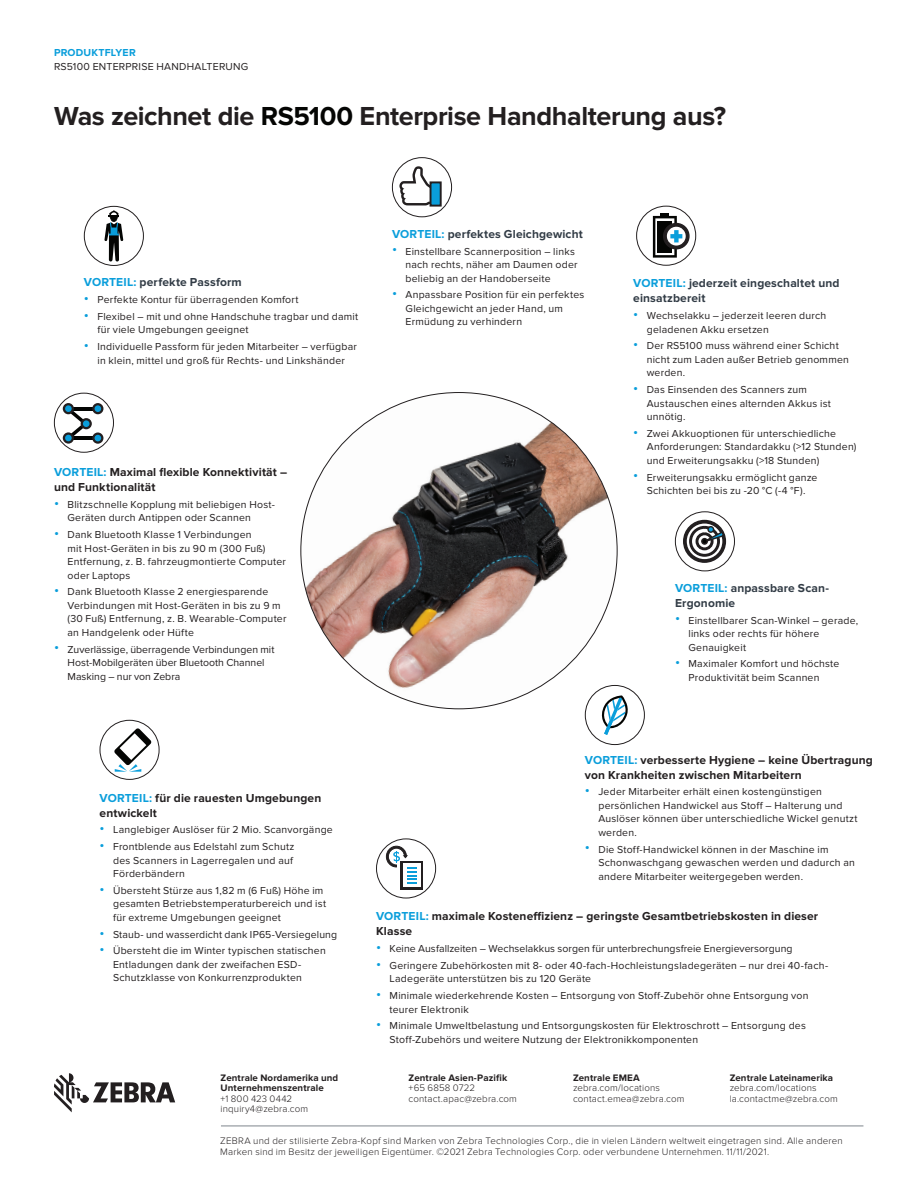
<style>
.page{position:relative;width:918px;height:1188px;background:#fff}
.page>*{position:absolute;margin:0;border:0;box-sizing:border-box;transform-origin:0 0}
.Headline{font:700 27px "Proxima Nova";letter-spacing:-.015em;color:#231f20}
.Body_Copy{font:700 12px/15px "Proxima Nova";letter-spacing:.01em;color:#231f20}
.Body_Copy-2{font:700 12px/15px "Proxima Nova";letter-spacing:.01em;color:#323c46}
.Collateral_Type{font:10.5px/13.5px "Proxima Nova";letter-spacing:.02em;color:#231f20}
.Collateral_Type-2{font:10.5px/13.5px "Proxima Nova";color:#231f20}
.Collateral_Type-3{font:700 10.5px "Proxima Nova";letter-spacing:.02em;color:#0a9edb}
.Legal-NALA{font:300 9.75px/10.5px "Proxima Nova";letter-spacing:.02em;color:#231f20}
.Legal-Spec_Sheets{font:700 9.75px/10.5px "Proxima Nova";letter-spacing:.01em;color:#231f20}
.Legal-Spec_Sheets-2{font:300 9.75px "Proxima Nova";letter-spacing:.015em;color:#231f20}
.s1{color:#040503}
.s2{color:#0a9edb}
.s3{font-size:14.25px;color:#0a9edb}
</style>
<div class="page">
<svg style="left:54px;top:1073px;width:121px;height:39px"></svg>
<hr style="left:221px;top:1126px;width:642px;height:1px;background:#7e868d">
<div style="left:84px;top:206px;width:60px;height:60px;border:1px solid #231f20;border-radius:50%"></div>
<svg style="left:104px;top:210px;width:19px;height:52px"></svg>
<div style="left:392px;top:157px;width:60px;height:60px;border:1px solid #231f20;border-radius:50%"></div>
<svg style="left:399px;top:166px;width:31px;height:39px"></svg>
<div style="left:431px;top:182px;width:10px;height:24px;background:#0a9edb"></div>
<div style="left:430px;top:181px;width:12px;height:26px;border:2px solid #231f20"></div>
<div style="left:675px;top:511px;width:60px;height:60px;border:1px solid #231f20;border-radius:50%"></div>
<svg style="left:682px;top:519px;width:45px;height:45px"></svg>
<div style="left:701px;top:538px;width:7px;height:7px;border:1px solid #231f20;border-radius:50%"></div>
<div style="left:636px;top:206px;width:60px;height:60px;border:1px solid #231f20;border-radius:50%"></div>
<svg style="left:653px;top:213px;width:37px;height:45px"></svg>
<div style="left:54px;top:393px;width:60px;height:60px;border:1px solid #231f20;border-radius:50%"></div>
<svg style="left:63px;top:403px;width:40px;height:41px"></svg>
<div style="left:100px;top:720px;width:59px;height:60px;border:1px solid #231f20;border-radius:50%"></div>
<svg style="left:114px;top:728px;width:38px;height:44px"></svg>
<div style="left:376px;top:839px;width:60px;height:59px;border:1px solid #231f20;border-radius:50%"></div>
<div style="left:401px;top:861px;width:22px;height:29px;background:#231f20"></div>
<div style="left:403px;top:863px;width:18px;height:24px;background:#fff"></div>
<svg style="left:386px;top:846px;width:30px;height:38px"></svg>
<img style="left:301px;top:393px;width:316px;height:316px;border-radius:158px">
<div style="left:585px;top:685px;width:60px;height:60px;border:1px solid #231f20;border-radius:50%"></div>
<svg style="left:601px;top:695px;width:27px;height:40px"></svg>
<p class="Collateral_Type-3" style="left:54px;top:46px;width:83px">PRODUKTFLYER</p>
<p class="Collateral_Type" style="left:54px;top:60px;width:196px">RS5100 ENTERPRISE HANDHALTERUNG</p>
<p class="Headline" style="left:54px;top:100px;width:674px">Was zeichnet die <span class="s1">RS5100</span> Enterprise Handhalterung aus?</p>
<p class="Body_Copy-2" style="left:84px;top:275px;width:159px"><span class="s2">VORTEIL:</span> perfekte Passform</p>
<p class="Collateral_Type" style="left:84px;top:293px;width:216px"><span class="s3">•</span> Perfekte Kontur für überragenden Komfort</p>
<p class="Collateral_Type" style="left:97px;top:310px;width:262px;text-indent:-14px"><span class="s3">•</span> Flexibel – mit und ohne Handschuhe tragbar und damit für viele Umgebungen geeignet</p>
<p class="Collateral_Type" style="left:84px;top:340px;width:275px;text-align:center"><span class="s3">•</span> Individuelle Passform für jeden Mitarbeiter – verfügbar in klein, mittel und groß für Rechts- und Linkshänder</p>
<p class="Body_Copy-2" style="left:392px;top:227px;width:192px"><span class="s2">VORTEIL:</span> perfektes Gleichgewicht</p>
<p class="Collateral_Type" style="left:406px;top:245px;width:174px;text-indent:-14px"><span class="s3">•</span> Einstellbare Scannerposition – links nach rechts, näher am Daumen oder beliebig an der Handoberseite</p>
<p class="Collateral_Type" style="left:406px;top:288px;width:180px;text-indent:-14px"><span class="s3">•</span> Anpassbare Position für ein perfektes<br>Gleichgewicht an jeder Hand, um<br>Ermüdung zu verhindern</p>
<p class="Body_Copy" style="left:54px;top:465px;width:235px"><span class="s2">VORTEIL:</span> Maximal flexible Konnektivität – und Funktionalität</p>
<p class="Collateral_Type" style="left:68px;top:498px;width:209px;text-indent:-14px"><span class="s3">•</span> Blitzschnelle Kopplung mit beliebigen Host-<br>Geräten durch Antippen oder Scannen</p>
<p class="Collateral_Type" style="left:68px;top:528px;width:220px;text-indent:-14px"><span class="s3">•</span> Dank Bluetooth Klasse 1 Verbindungen<br>mit Host-Geräten in bis zu 90 m (300 Fuß)<br>Entfernung, z. B. fahrzeugmontierte Computer oder Laptops</p>
<p class="Collateral_Type" style="left:68px;top:585px;width:220px;text-indent:-14px"><span class="s3">•</span> Dank Bluetooth Klasse 2 energiesparende Verbindungen mit Host-Geräten in bis zu 9 m (30 Fuß) Entfernung, z. B. Wearable-Computer an Handgelenk oder Hüfte</p>
<p class="Collateral_Type-2" style="left:68px;top:642px;width:208px;text-indent:-14px"><span class="s3">•</span> Zuverlässige, überragende Verbindungen mit<br>Host-Mobilgeräten über Bluetooth Channel<br>Masking – nur von Zebra</p>
<p class="Body_Copy-2" style="left:633px;top:276px;width:208px"><span class="s2">VORTEIL:</span> jederzeit eingeschaltet und einsatzbereit</p>
<p class="Collateral_Type" style="left:647px;top:309px;width:181px;text-indent:-14px"><span class="s3">•</span> Wechselakku – jederzeit leeren durch geladenen Akku ersetzen</p>
<p class="Collateral_Type" style="left:647px;top:339px;width:204px;text-indent:-14px"><span class="s3">•</span> Der RS5100 muss während einer Schicht nicht zum Laden außer Betrieb genommen werden.</p>
<p class="Collateral_Type" style="left:647px;top:383px;width:186px;text-indent:-14px"><span class="s3">•</span> Das Einsenden des Scanners zum<br>Austauschen eines alternden Akkus ist unnötig.</p>
<p class="Collateral_Type" style="left:647px;top:427px;width:211px;text-indent:-14px"><span class="s3">•</span> Zwei Akkuoptionen für unterschiedliche<br>Anforderungen: Standardakku (&gt;12 Stunden) und Erweiterungsakku (&gt;18 Stunden)</p>
<p class="Collateral_Type" style="left:633px;top:470px;width:186px;text-align:center"><span class="s3">•</span> Erweiterungsakku ermöglicht ganze<br>Schichten bei bis zu -20 °C (-4 °F).</p>
<p class="Body_Copy-2" style="left:675px;top:581px;width:156px"><span class="s2">VORTEIL:</span> anpassbare Scan-<br>Ergonomie</p>
<p class="Collateral_Type" style="left:688px;top:614px;width:171px;text-indent:-14px"><span class="s3">•</span> Einstellbarer Scan-Winkel – gerade, links oder rechts für höhere<br>Genauigkeit</p>
<p class="Collateral_Type" style="left:688px;top:657px;width:152px;text-indent:-14px"><span class="s3">•</span> Maximaler Komfort und höchste<br>Produktivität beim Scannen</p>
<p class="Body_Copy" style="left:100px;top:790px;width:223px"><span class="s2">VORTEIL:</span> für die rauesten Umgebungen entwickelt</p>
<p class="Collateral_Type" style="left:100px;top:823px;width:235px"><span class="s3">•</span> Langlebiger Auslöser für 2 Mio. Scanvorgänge</p>
<p class="Collateral_Type" style="left:113px;top:840px;width:183px;text-indent:-14px"><span class="s3">•</span> Frontblende aus Edelstahl zum Schutz des Scanners in Lagerregalen und auf<br>Förderbändern</p>
<p class="Collateral_Type" style="left:113px;top:884px;width:214px;text-indent:-14px"><span class="s3">•</span> Übersteht Stürze aus 1,82 m (6 Fuß) Höhe im gesamten Betriebstemperaturbereich und ist für extreme Umgebungen geeignet</p>
<p class="Collateral_Type" style="left:100px;top:928px;width:239px"><span class="s3">•</span> Staub- und wasserdicht dank IP65-Versiegelung</p>
<p class="Collateral_Type" style="left:113px;top:944px;width:214px;text-indent:-14px"><span class="s3">•</span> Übersteht die im Winter typischen statischen<br>Entladungen dank der zweifachen ESD-<br>Schutzklasse von Konkurrenzprodukten</p>
<p class="Legal-Spec_Sheets" style="left:221px;top:1073px;width:119px">Zentrale Nordamerika und<br>Unternehmenszentrale</p>
<p class="Legal-Spec_Sheets-2" style="left:221px;top:1093px;width:73px">+1 800 423 0442</p>
<p class="Legal-Spec_Sheets-2" style="left:221px;top:1104px;width:89px">inquiry4@zebra.com</p>
<p class="Body_Copy" style="left:585px;top:752px;width:289px"><span class="s2">VORTEIL:</span> verbesserte Hygiene – keine Übertragung von Krankheiten zwischen Mitarbeitern</p>
<p class="Collateral_Type" style="left:598px;top:785px;width:261px;text-indent:-14px"><span class="s3">•</span> Jeder Mitarbeiter erhält einen kostengünstigen persönlichen Handwickel aus Stoff – Halterung und Auslöser können über unterschiedliche Wickel genutzt werden.</p>
<p class="Collateral_Type" style="left:598px;top:842px;width:258px;text-indent:-14px"><span class="s3">•</span> Die Stoff-Handwickel können in der Maschine im<br>Schonwaschgang gewaschen werden und dadurch an andere Mitarbeiter weitergegeben werden.</p>
<p class="Body_Copy" style="left:376px;top:909px;width:444px"><span class="s2">VORTEIL:</span> maximale Kosteneffizienz – geringste Gesamtbetriebskosten in dieser<br>Klasse</p>
<p class="Collateral_Type" style="left:376px;top:942px;width:418px"><span class="s3">•</span> Keine Ausfallzeiten – Wechselakkus sorgen für unterbrechungsfreie Energieversorgung</p>
<p class="Collateral_Type" style="left:390px;top:959px;width:440px;text-indent:-14px"><span class="s3">•</span> Geringere Zubehörkosten mit 8- oder 40-fach-Hochleistungsladegeräten – nur drei 40-fach-<br>Ladegeräte unterstützen bis zu 120 Geräte</p>
<p class="Collateral_Type" style="left:390px;top:989px;width:420px;text-indent:-14px"><span class="s3">•</span> Minimale wiederkehrende Kosten – Entsorgung von Stoff-Zubehör ohne Entsorgung von teurer Elektronik</p>
<p class="Collateral_Type" style="left:390px;top:1019px;width:418px;text-indent:-14px"><span class="s3">•</span> Minimale Umweltbelastung und Entsorgungskosten für Elektroschrott – Entsorgung des<br>Stoff-Zubehörs und weitere Nutzung der Elektronikkomponenten</p>
<p class="Legal-Spec_Sheets" style="left:409px;top:1073px;width:100px">Zentrale Asien-Pazifik</p>
<p class="Legal-NALA" style="left:409px;top:1083px;width:110px">+65 6858 0722 contact.apac@zebra.com</p>
<p class="Legal-Spec_Sheets" style="left:573px;top:1073px;width:68px">Zentrale EMEA</p>
<p class="Legal-NALA" style="left:573px;top:1083px;width:113px">zebra.com/locations contact.emea@zebra.com</p>
<p class="Legal-Spec_Sheets" style="left:730px;top:1073px;width:105px">Zentrale Lateinamerika</p>
<p class="Legal-NALA" style="left:730px;top:1083px;width:110px">zebra.com/locations la.contactme@zebra.com</p>
<p class="Legal-NALA" style="left:220px;top:1136px;width:624px">ZEBRA und der stilisierte Zebra-Kopf sind Marken von Zebra Technologies Corp., die in vielen Ländern weltweit eingetragen sind. Alle anderen<br>Marken sind im Besitz der jeweiligen Eigentümer. ©2021 Zebra Technologies Corp. oder verbundene Unternehmen. 11/11/2021.</p>
</div>
